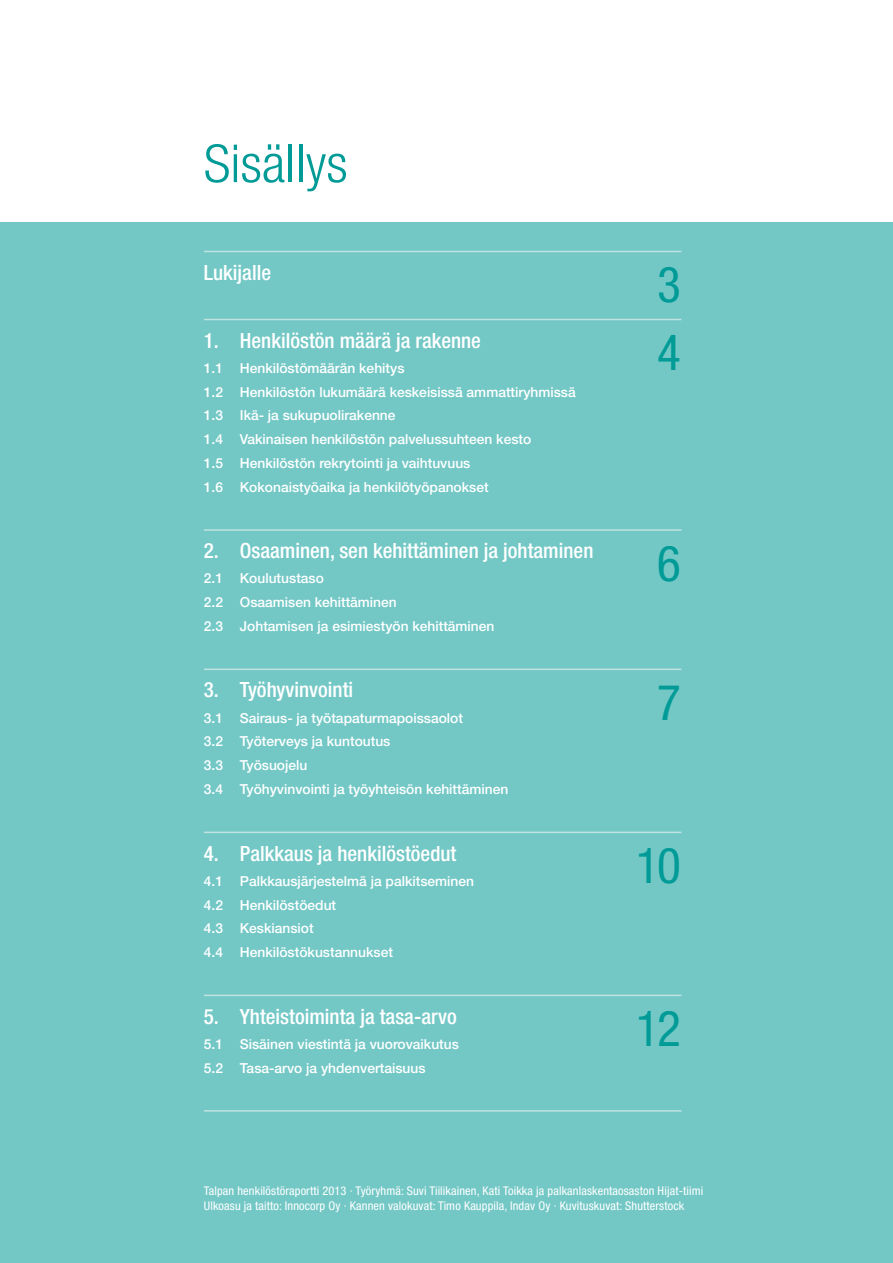
<style>
.page{position:relative;width:893px;height:1263px;background:#fff}
.page>*{position:absolute;margin:0;border:0;box-sizing:border-box;transform-origin:0 0}
.t1{font:300 condensed 52.5px "Helvetica Neue";color:#009b97;scale:1.05 1}
.t2{font:condensed 49.5px "Helvetica Neue";color:#009b97}
.t3{font:500 condensed 21px "Helvetica Neue";color:#fff}
.t4{font:500 13.8px/23.7px "Helvetica Neue";color:#fff}
.t5{font:condensed 12px/15px "Helvetica Neue";letter-spacing:.01em;color:#fff}
</style>
<div class="page">
<div style="left:0;top:223px;width:893px;height:1040px;background:#73c8c6"></div>
<hr style="left:204px;top:251px;width:477px;height:1px;background:#c0e2e1">
<hr style="left:204px;top:319px;width:477px;height:1px;background:#c0e2e1">
<hr style="left:204px;top:529px;width:477px;height:2px;background:#c0e2e1">
<hr style="left:204px;top:668px;width:477px;height:2px;background:#c0e2e1">
<hr style="left:204px;top:831px;width:477px;height:2px;background:#c0e2e1">
<hr style="left:204px;top:994px;width:477px;height:2px;background:#c0e2e1">
<hr style="left:204px;top:1110px;width:477px;height:1px;background:#c0e2e1">
<h1 class="t1" style="left:204px;top:133px;width:139px">Sisällys</h1>
<h3 class="t3" style="left:204px;top:260px;width:69px">Lukijalle</h3>
<h2 class="t2" style="left:657px;top:256px;width:25px">3</h2>
<h3 class="t3" style="left:204px;top:328px;width:279px">1. Henkilöstön määrä ja rakenne</h3>
<p class="t4" style="left:204px;top:356px;width:202px">1.1 Henkilöstömäärän kehitys</p>
<h2 class="t2" style="left:657px;top:324px;width:25px">4</h2>
<p class="t4" style="left:204px;top:380px;width:373px">1.2 Henkilöstön lukumäärä keskeisissä ammattiryhmissä 1.3 Ikä- ja sukupuolirakenne<br>1.4 Vakinaisen henkilöstön palvelussuhteen kesto<br>1.5 Henkilöstön rekrytointi ja vaihtuvuus<br>1.6 Kokonaistyöaika ja henkilötyöpanokset</p>
<h3 class="t3" style="left:204px;top:538px;width:391px">2. Osaaminen, sen kehittäminen ja johtaminen</h3>
<p class="t4" style="left:204px;top:567px;width:122px">2.1 Koulutustaso</p>
<p class="t4" style="left:204px;top:590px;width:292px">2.2 Osaamisen kehittäminen<br>2.3 Johtamisen ja esimiestyön kehittäminen</p>
<h3 class="t3" style="left:204px;top:677px;width:151px">3. Työhyvinvointi</h3>
<p class="t4" style="left:204px;top:706px;width:261px">3.1 Sairaus- ja työtapaturmapoissaolot</p>
<p class="t4" style="left:204px;top:730px;width:306px">3.2 Työterveys ja kuntoutus<br>3.3 Työsuojelu<br>3.4 Työhyvinvointi ja työyhteisön kehittäminen</p>
<h3 class="t3" style="left:204px;top:840px;width:254px">4. Palkkaus ja henkilöstöedut</h3>
<p class="t4" style="left:204px;top:869px;width:272px">4.1 Palkkausjärjestelmä ja palkitseminen</p>
<p class="t4" style="left:204px;top:893px;width:191px">4.2 Henkilöstöedut<br>4.3 Keskiansiot<br>4.4 Henkilöstökustannukset</p>
<h3 class="t3" style="left:204px;top:1003px;width:254px">5. Yhteistoiminta ja tasa-arvo</h3>
<p class="t4" style="left:204px;top:1032px;width:257px">5.1 Sisäinen viestintä ja vuorovaikutus</p>
<p class="t4" style="left:204px;top:1056px;width:223px">5.2 Tasa-arvo ja yhdenvertaisuus</p>
<h2 class="t2" style="left:657px;top:535px;width:25px">6</h2>
<h2 class="t2" style="left:657px;top:674px;width:25px">7</h2>
<h2 class="t2" style="left:636px;top:837px;width:47px">10</h2>
<h2 class="t2" style="left:636px;top:1000px;width:47px">12</h2>
<p class="t5" style="left:204px;top:1183px;width:501px">Talpan henkilöstöraportti 2013 · Työryhmä: Suvi Tiilikainen, Kati Toikka ja palkanlaskentaosaston Hijat-tiimi<br>Ulkoasu ja taitto: Innocorp Oy · Kannen valokuvat: Timo Kauppila, Indav Oy · Kuvituskuvat: Shutterstock</p>
</div>
